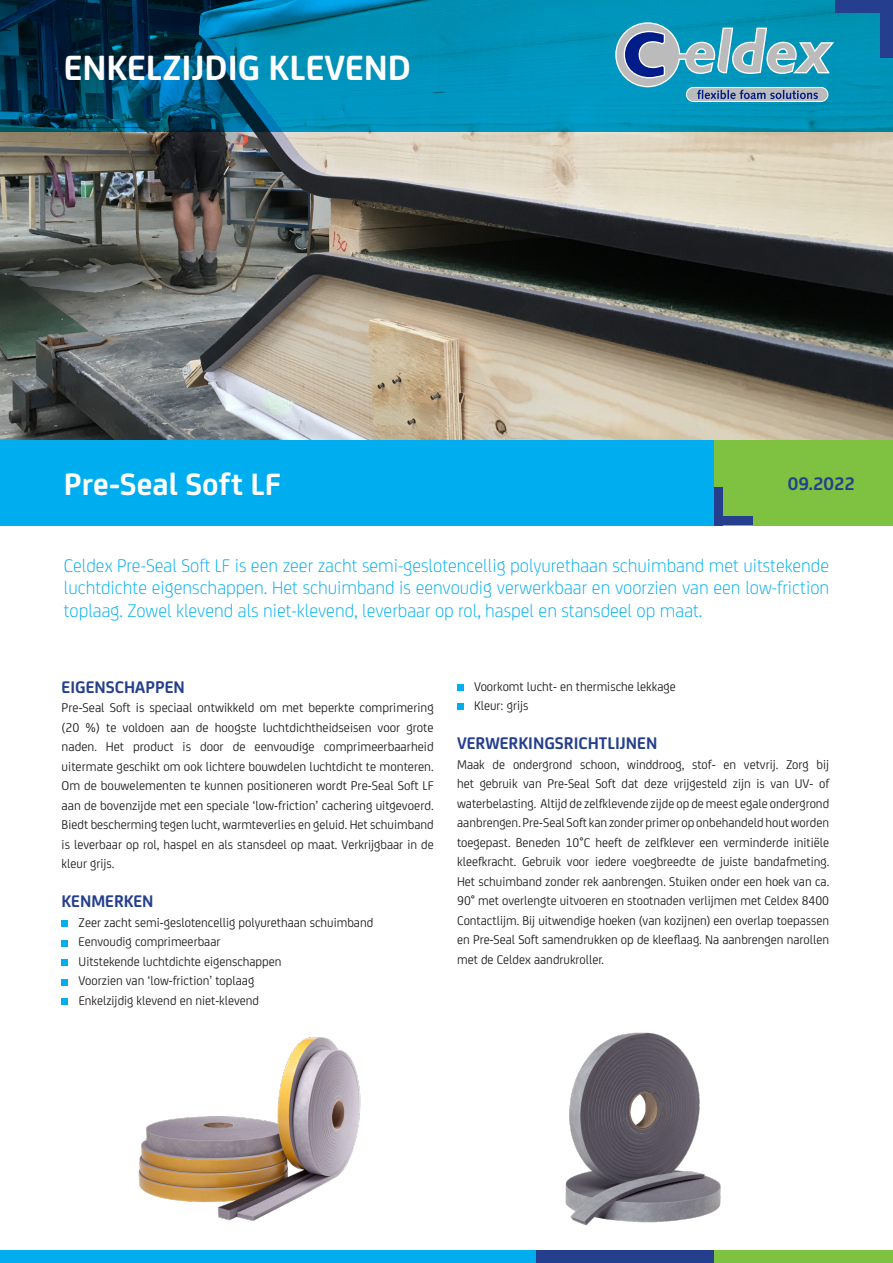
<style>
.page{position:relative;width:893px;height:1263px;background:#fff}
.page>*{position:absolute;margin:0;border:0;box-sizing:border-box;transform-origin:0 0}
._6__kop_diap{font:700 37.5px "FS Joey";color:#fff}
._6__kop_diap-2{font:700 33px "FS Joey";color:#fff}
._3_lead{font:300 19.5px/22.5px "FS Joey";color:#00aeef;text-align:justify}
._3_lead-2{font:700 19.5px "FS Joey";color:#253f8e}
._1_plat{font:700 18px "FS Joey";color:#253f8e}
._1_plat-2{font:13.5px/19.5px "FS Joey";color:#231f20;text-align:justify}
._3_lead-3{font:13.5px/19.5px "FS Joey";color:#231f20;text-align:justify}
</style>
<div class="page">
<img style="left:0;top:132px;width:893px;height:308px">
<div style="left:0;top:1250px;width:536px;height:13px;background:#00aeef"></div>
<div style="left:536px;top:1250px;width:178px;height:13px;background:#253f8e"></div>
<div style="left:714px;top:1250px;width:179px;height:13px;background:#7fc241"></div>
<div style="left:0;top:440px;width:893px;height:85px;background:#00aeef"></div>
<svg style="left:0;top:0;width:893px;height:132px"></svg>
<div style="left:714px;top:440px;width:179px;height:85px;background:#7fc241"></div>
<div style="left:714px;top:517px;width:39px;height:8px;background:#253f8e"></div>
<div style="left:714px;top:487px;width:9px;height:38px;background:#253f8e"></div>
<div style="left:836px;top:0;width:57px;height:13px;background:#253f8e"></div>
<div style="left:880px;top:0;width:13px;height:57px;background:#253f8e"></div>
<svg style="left:615px;top:22px;width:219px;height:80px"></svg>
<img style="left:138px;top:1037px;width:223px;height:184px">
<img style="left:565px;top:1032px;width:156px;height:194px">
<svg style="left:457px;top:684px;width:6px;height:6px"></svg>
<svg style="left:457px;top:704px;width:6px;height:6px"></svg>
<div style="left:62px;top:920px;width:6px;height:7px;background:#00aeef"></div>
<svg style="left:62px;top:940px;width:6px;height:6px"></svg>
<div style="left:62px;top:959px;width:6px;height:7px;background:#00aeef"></div>
<svg style="left:62px;top:979px;width:6px;height:6px"></svg>
<div style="left:62px;top:998px;width:6px;height:7px;background:#00aeef"></div>
<p class="_6__kop_diap" style="left:64px;top:39px;width:349px">ENKELZIJDIG KLEVEND</p>
<p class="_6__kop_diap-2" style="left:64px;top:459px;width:219px">Pre-Seal Soft LF</p>
<p class="_3_lead-2" style="left:788px;top:469px;width:69px">09.2022</p>
<p class="_3_lead" style="left:64px;top:553px;width:767px">Celdex Pre-Seal Soft LF is een zeer zacht semi-geslotencellig polyurethaan schuimband met uitstekende luchtdichte eigenschappen. Het schuimband is eenvoudig verwerkbaar en voorzien van een low-friction toplaag. Zowel klevend als niet-klevend, leverbaar op rol, haspel en stansdeel op maat.</p>
<p class="_1_plat" style="left:62px;top:673px;width:125px">EIGENSCHAPPEN</p>
<p class="_3_lead-3" style="left:62px;top:697px;width:374px">Pre-Seal Soft is speciaal ontwikkeld om met beperkte comprimering (20 %) te voldoen aan de hoogste luchtdichtheidseisen voor grote naden. Het product is door de eenvoudige comprimeerbaarheid uitermate geschikt om ook lichtere bouwdelen luchtdicht te monteren.<br>Om de bouwelementen te kunnen positioneren wordt Pre-Seal Soft LF aan de bovenzijde met een speciale ‘low-friction’ cachering uitgevoerd.<br>Biedt bescherming tegen lucht, warmteverlies en geluid. Het schuimband is leverbaar op rol, haspel en als stansdeel op maat. Verkrijgbaar in de kleur grijs.</p>
<p class="_1_plat" style="left:62px;top:888px;width:93px">KENMERKEN</p>
<p class="_1_plat-2" style="left:79px;top:912px;width:296px">Zeer zacht semi-geslotencellig polyurethaan schuimband</p>
<p class="_1_plat-2" style="left:79px;top:931px;width:143px">Eenvoudig comprimeerbaar</p>
<p class="_1_plat-2" style="left:79px;top:951px;width:204px">Uitstekende luchtdichte eigenschappen</p>
<p class="_1_plat-2" style="left:79px;top:970px;width:177px">Voorzien van ‘low-friction’ toplaag</p>
<p class="_1_plat-2" style="left:79px;top:990px;width:182px">Enkelzijdig klevend en niet-klevend</p>
<p class="_1_plat-2" style="left:474px;top:675px;width:203px">Voorkomt lucht- en thermische lekkage</p>
<p class="_1_plat-2" style="left:474px;top:695px;width:56px">Kleur: grijs</p>
<p class="_1_plat" style="left:457px;top:729px;width:202px">VERWERKINGSRICHTLIJNEN</p>
<p class="_1_plat-2" style="left:457px;top:753px;width:374px">Maak de ondergrond schoon, winddroog, stof- en vetvrij. Zorg bij het gebruik van Pre-Seal Soft dat deze vrijgesteld zijn is van UV- of waterbelasting. Altijd de zelfklevende zijde op de meest egale ondergrond aanbrengen. Pre-Seal Soft kan zonder primer op onbehandeld hout worden toegepast. Beneden 10°C heeft de zelfklever een verminderde initiële kleefkracht. Gebruik voor iedere voegbreedte de juiste bandafmeting.<br>Het schuimband zonder rek aanbrengen. Stuiken onder een hoek van ca.<br>90° met overlengte uitvoeren en stootnaden verlijmen met Celdex 8400<br>Contactlijm. Bij uitwendige hoeken (van kozijnen) een overlap toepassen en Pre-Seal Soft samendrukken op de kleeflaag. Na aanbrengen narollen met de Celdex aandrukroller.</p>
</div>
